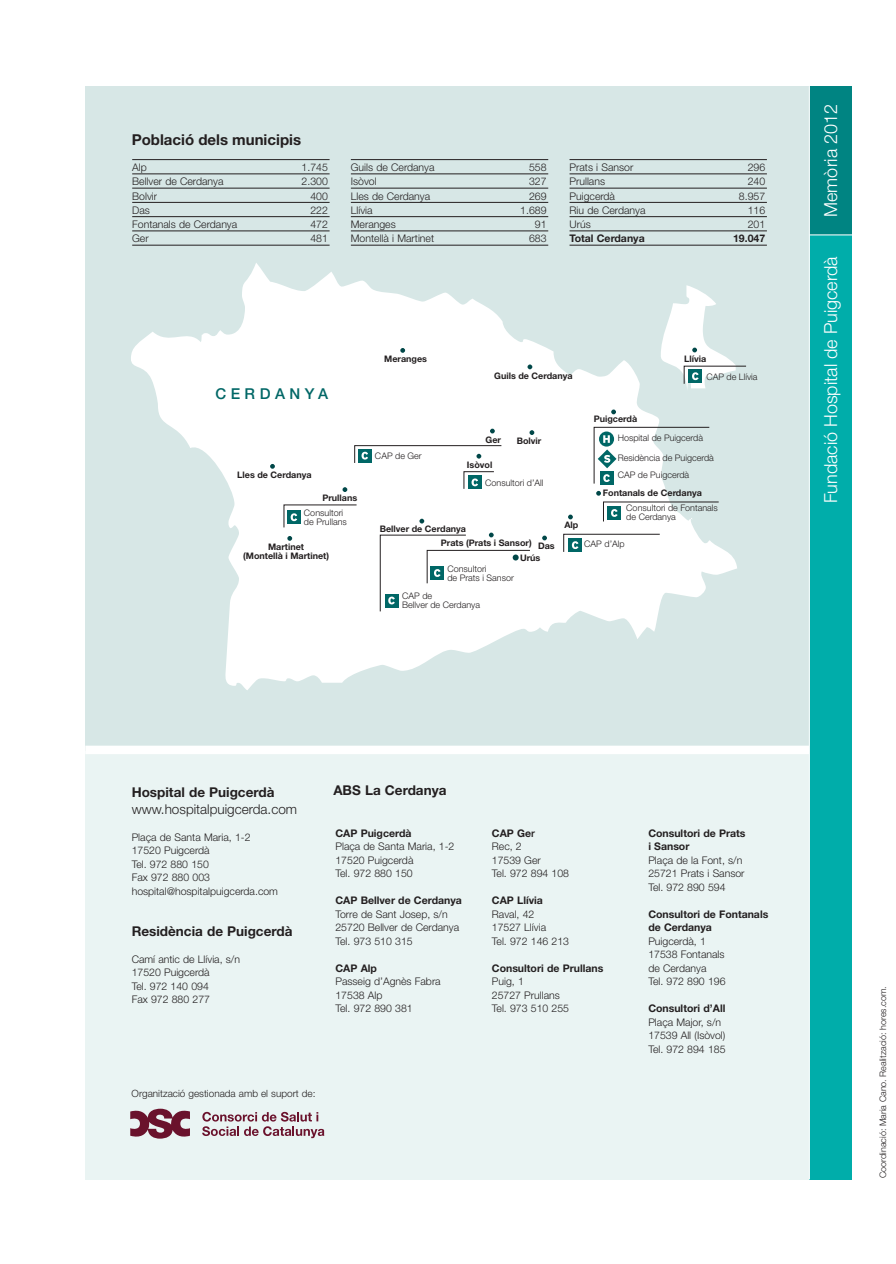
<style>
.page{position:relative;width:896px;height:1264px;background:#fff}
.page>*{position:absolute;margin:0;border:0;box-sizing:border-box;transform-origin:0 0}
.t1{font:300 18px "Helvetica Neue";color:#fff}
.t2{font:700 15px "Helvetica Neue";color:#231f20}
.t3{font:500 15px "Helvetica Neue";letter-spacing:.3em;color:#006766}
.t4{font:700 13.5px "Helvetica Neue";color:#231f20}
.t5{font:300 13.5px "Helvetica Neue";color:#231f20}
.t6{font:300 10.5px/13.5px "Helvetica Neue";color:#231f20}
.t7{font:700 10.5px/13.5px "Helvetica Neue";color:#231f20}
.t8{font:300 10.05px "Helvetica Neue";color:#231f20}
.t9{font:300 9px/9px "Helvetica Neue";color:#231f20}
.t10{font:700 9px/9px "Helvetica Neue";color:#231f20;text-align:center}
.s1{font-weight:700}
.s2{font-weight:500}
</style>
<div class="page">
<div style="left:85px;top:86px;width:724px;height:664px;background:#d7e7e6"></div>
<svg style="left:131px;top:263px;width:606px;height:427px;fill:#fff"></svg>
<svg style="left:527px;top:364px;width:5px;height:5px"></svg>
<svg style="left:529px;top:430px;width:5px;height:5px"></svg>
<svg style="left:611px;top:409px;width:5px;height:5px"></svg>
<svg style="left:596px;top:491px;width:5px;height:4px"></svg>
<svg style="left:568px;top:514px;width:4px;height:5px"></svg>
<svg style="left:542px;top:535px;width:5px;height:5px"></svg>
<svg style="left:419px;top:518px;width:5px;height:5px"></svg>
<svg style="left:490px;top:428px;width:4px;height:5px"></svg>
<svg style="left:342px;top:487px;width:5px;height:5px"></svg>
<svg style="left:270px;top:464px;width:5px;height:4px"></svg>
<svg style="left:287px;top:536px;width:5px;height:4px"></svg>
<svg style="left:400px;top:348px;width:5px;height:5px"></svg>
<svg style="left:660px;top:285px;width:86px;height:106px"></svg>
<svg style="left:593px;top:427px;width:116px;height:57px"></svg>
<svg style="left:603px;top:501px;width:116px;height:21px"></svg>
<svg style="left:463px;top:471px;width:31px;height:18px"></svg>
<svg style="left:354px;top:445px;width:148px;height:18px"></svg>
<svg style="left:283px;top:504px;width:74px;height:24px"></svg>
<svg style="left:380px;top:532px;width:150px;height:79px"></svg>
<svg style="left:563px;top:533px;width:97px;height:19px"></svg>
<div style="left:85px;top:750px;width:724px;height:429px;background:#eaf4f3"></div>
<div style="left:85px;top:745px;width:724px;height:9px;background:#fff"></div>
<div style="left:809px;top:234px;width:42px;height:945px;background:#00adaa"></div>
<div style="left:809px;top:86px;width:42px;height:148px;background:#008482"></div>
<hr style="left:808px;top:86px;width:1px;height:1093px;background:#fff">
<hr style="left:809px;top:234px;width:43px;height:1px;background:#fff">
<svg style="left:130px;top:1108px;width:60px;height:30px"></svg>
<svg style="left:202px;top:1111px;width:122px;height:26px"></svg>
<hr style="left:132px;top:159px;width:197px;height:1px;background:#231f20">
<hr style="left:132px;top:174px;width:197px;height:1px;background:#231f20">
<hr style="left:132px;top:188px;width:197px;height:1px;background:#231f20">
<hr style="left:132px;top:202px;width:197px;height:1px;background:#231f20">
<hr style="left:132px;top:216px;width:197px;height:1px;background:#231f20">
<hr style="left:132px;top:231px;width:197px;height:1px;background:#231f20">
<hr style="left:132px;top:245px;width:197px;height:1px;background:#231f20">
<hr style="left:351px;top:159px;width:197px;height:1px;background:#231f20">
<hr style="left:351px;top:174px;width:197px;height:1px;background:#231f20">
<hr style="left:351px;top:188px;width:197px;height:1px;background:#231f20">
<hr style="left:351px;top:202px;width:197px;height:1px;background:#231f20">
<hr style="left:351px;top:216px;width:197px;height:1px;background:#231f20">
<hr style="left:351px;top:231px;width:197px;height:1px;background:#231f20">
<hr style="left:351px;top:245px;width:197px;height:1px;background:#231f20">
<hr style="left:569px;top:159px;width:197px;height:1px;background:#231f20">
<hr style="left:569px;top:174px;width:197px;height:1px;background:#231f20">
<hr style="left:569px;top:188px;width:197px;height:1px;background:#231f20">
<hr style="left:569px;top:202px;width:197px;height:1px;background:#231f20">
<hr style="left:569px;top:216px;width:197px;height:1px;background:#231f20">
<hr style="left:569px;top:230px;width:197px;height:1px;background:#231f20">
<hr style="left:569px;top:245px;width:197px;height:1px;background:#231f20">
<h2 class="t2" style="left:132px;top:134px;width:171px">Població dels municipis</h2>
<p class="t6" style="left:132px;top:161px;width:16px">Alp</p>
<p class="t6" style="left:301px;top:161px;width:28px">1.745</p>
<p class="t6" style="left:132px;top:176px;width:93px">Bellver de Cerdanya</p>
<p class="t6" style="left:301px;top:176px;width:28px">2.300</p>
<p class="t6" style="left:132px;top:190px;width:26px">Bolvir</p>
<p class="t6" style="left:310px;top:190px;width:19px">400</p>
<p class="t6" style="left:132px;top:204px;width:19px">Das</p>
<p class="t6" style="left:310px;top:204px;width:19px">222</p>
<p class="t6" style="left:132px;top:218px;width:107px">Fontanals de Cerdanya</p>
<p class="t6" style="left:310px;top:218px;width:19px">472</p>
<p class="t6" style="left:132px;top:233px;width:18px">Ger</p>
<p class="t6" style="left:310px;top:233px;width:19px">481</p>
<p class="t6" style="left:351px;top:161px;width:85px">Guils de Cerdanya</p>
<p class="t6" style="left:529px;top:161px;width:19px">558</p>
<p class="t6" style="left:351px;top:176px;width:27px">Isòvol</p>
<p class="t6" style="left:529px;top:176px;width:19px">327</p>
<p class="t6" style="left:351px;top:190px;width:81px">Lles de Cerdanya</p>
<p class="t6" style="left:529px;top:190px;width:19px">269</p>
<p class="t6" style="left:351px;top:204px;width:23px">Llívia</p>
<p class="t6" style="left:520px;top:204px;width:28px">1.689</p>
<p class="t6" style="left:351px;top:218px;width:46px">Meranges</p>
<p class="t6" style="left:535px;top:218px;width:13px">91</p>
<p class="t6" style="left:351px;top:233px;width:85px">Montellà i Martinet</p>
<p class="t6" style="left:529px;top:233px;width:19px">683</p>
<p class="t6" style="left:569px;top:161px;width:65px">Prats i Sansor</p>
<p class="t6" style="left:747px;top:161px;width:19px">296</p>
<p class="t6" style="left:569px;top:176px;width:37px">Prullans</p>
<p class="t6" style="left:747px;top:176px;width:19px">240</p>
<p class="t6" style="left:569px;top:190px;width:47px">Puigcerdà</p>
<p class="t6" style="left:738px;top:190px;width:28px">8.957</p>
<p class="t6" style="left:569px;top:204px;width:77px">Riu de Cerdanya</p>
<p class="t6" style="left:747px;top:204px;width:19px">116</p>
<p class="t6" style="left:569px;top:218px;width:23px">Urús</p>
<p class="t6" style="left:747px;top:218px;width:19px">201</p>
<p class="t7" style="left:569px;top:233px;width:77px">Total Cerdanya</p>
<p class="t7" style="left:733px;top:233px;width:34px">19.047</p>
<p class="t10" style="left:384px;top:355px;width:44px">Meranges</p>
<p class="t10" style="left:684px;top:355px;width:24px">Llívia</p>
<h2 class="t3" style="left:215px;top:388px;width:114px">CERDANYA</h2>
<p class="t10" style="left:237px;top:471px;width:76px">Lles de Cerdanya</p>
<p class="t10" style="left:322px;top:494px;width:36px">Prullans</p>
<p class="t9" style="left:304px;top:509px;width:44px">Consultori de Prullans</p>
<p class="t10" style="left:243px;top:542px;width:87px">Martinet<br>(Montellà i Martinet)</p>
<p class="t10" style="left:494px;top:371px;width:80px">Guils de Cerdanya</p>
<p class="t9" style="left:706px;top:373px;width:53px">CAP de Llívia</p>
<p class="t10" style="left:593px;top:415px;width:45px">Puigcerdà</p>
<p class="t10" style="left:516px;top:436px;width:26px">Bolvir</p>
<p class="t9" style="left:617px;top:433px;width:87px">Hospital de Puigcerdà</p>
<p class="t9" style="left:617px;top:450px;width:98px;line-height:16.8px">Residència de Puigcerdà<br>CAP de Puigcerdà</p>
<p class="t9" style="left:626px;top:504px;width:93px">Consultori de Fontanals de Cerdanya</p>
<p class="t10" style="left:564px;top:521px;width:15px">Alp</p>
<p class="t10" style="left:538px;top:542px;width:18px">Das</p>
<p class="t9" style="left:584px;top:540px;width:42px">CAP d’Alp</p>
<p class="t10" style="left:520px;top:553px;width:22px">Urús</p>
<p class="t10" style="left:485px;top:436px;width:17px">Ger</p>
<p class="t9" style="left:375px;top:452px;width:48px">CAP de Ger</p>
<p class="t10" style="left:467px;top:461px;width:27px">Isòvol</p>
<p class="t9" style="left:485px;top:479px;width:60px">Consultori d’All</p>
<p class="t10" style="left:603px;top:489px;width:100px">Fontanals de Cerdanya</p>
<p class="t10" style="left:380px;top:525px;width:88px">Bellver de Cerdanya</p>
<p class="t10" style="left:441px;top:539px;width:92px">Prats (Prats i Sansor)</p>
<p class="t9" style="left:447px;top:565px;width:68px">Consultori<br>de Prats i Sansor</p>
<p class="t9" style="left:402px;top:592px;width:79px">CAP de<br>Bellver de Cerdanya</p>
<h1 class="t1" style="left:824px;top:217px;width:114px;rotate:-90deg">Memòria 2012</h1>
<h1 class="t1" style="left:824px;top:503px;width:249px;rotate:-90deg">Fundació Hospital de Puigcerdà</h1>
<p class="t4" style="left:132px;top:787px;width:144px">Hospital de Puigcerdà</p>
<p class="t5" style="left:132px;top:804px;width:167px">www.hospitalpuigcerda.com</p>
<p class="t6" style="left:132px;top:831px;width:148px">Plaça de Santa Maria, 1-2<br>17520 Puigcerdà<br>Tel. 972 880 150<br>Fax 972 880 003 hospital@hospitalpuigcerda.com</p>
<p class="t4" style="left:132px;top:925px;width:162px">Residència de Puigcerdà</p>
<p class="t6" style="left:132px;top:952px;width:110px">Camí antic de Llívia, s/n<br>17520 Puigcerdà<br>Tel. 972 140 094<br>Fax 972 880 277</p>
<p class="t4" style="left:333px;top:784px;width:115px">ABS La Cerdanya</p>
<p class="t7" style="left:335px;top:827px;width:77px">CAP Puigcerdà</p>
<p class="t6" style="left:335px;top:840px;width:120px">Plaça de Santa Maria, 1-2<br>17520 Puigcerdà<br>Tel. 972 880 150</p>
<p class="t7" style="left:335px;top:894px;width:128px">CAP Bellver de Cerdanya</p>
<p class="t6" style="left:335px;top:908px;width:125px">Torre de Sant Josep, s/n<br>25720 Bellver de Cerdanya<br>Tel. 973 510 315</p>
<p class="t7" style="left:335px;top:962px;width:43px">CAP Alp</p>
<p class="t6" style="left:335px;top:975px;width:107px">Passeig d’Agnès Fabra<br>17538 Alp<br>Tel. 972 890 381</p>
<p class="t6" style="left:492px;top:827px;width:79px"><span class="s1">CAP Ge</span><span class="s2">r<br></span>Rec, 2<br>17539 Ger<br>Tel. 972 894 108</p>
<p class="t7" style="left:492px;top:894px;width:53px">CAP Llívia</p>
<p class="t6" style="left:492px;top:908px;width:79px">Raval, 42<br>17527 Llívia<br>Tel. 972 146 213</p>
<p class="t7" style="left:492px;top:962px;width:113px">Consultori de Prullans</p>
<p class="t6" style="left:492px;top:975px;width:79px">Puig, 1<br>25727 Prullans<br>Tel. 973 510 255</p>
<p class="t8" style="left:132px;top:1089px;width:185px">Organització gestionada amb el suport de:</p>
<p class="t7" style="left:648px;top:827px;width:99px">Consultori de Prats i Sansor</p>
<p class="t6" style="left:648px;top:854px;width:98px">Plaça de la Font, s/n<br>25721 Prats i Sansor<br>Tel. 972 890 594</p>
<p class="t7" style="left:648px;top:908px;width:121px">Consultori de Fontanals de Cerdanya</p>
<p class="t6" style="left:648px;top:935px;width:79px">Puigcerdà, 1<br>17538 Fontanals de Cerdanya<br>Tel. 972 890 196</p>
<p class="t7" style="left:648px;top:1002px;width:79px">Consultori d’All</p>
<p class="t6" style="left:648px;top:1016px;width:79px">Plaça Major, s/n<br>17539 All (Isòvol)<br>Tel. 972 894 185</p>
<p class="t9" style="left:879px;top:1177px;width:193px;rotate:-90deg">Coordinació: Maria Cano. Realització: hores.com.</p>
</div>
